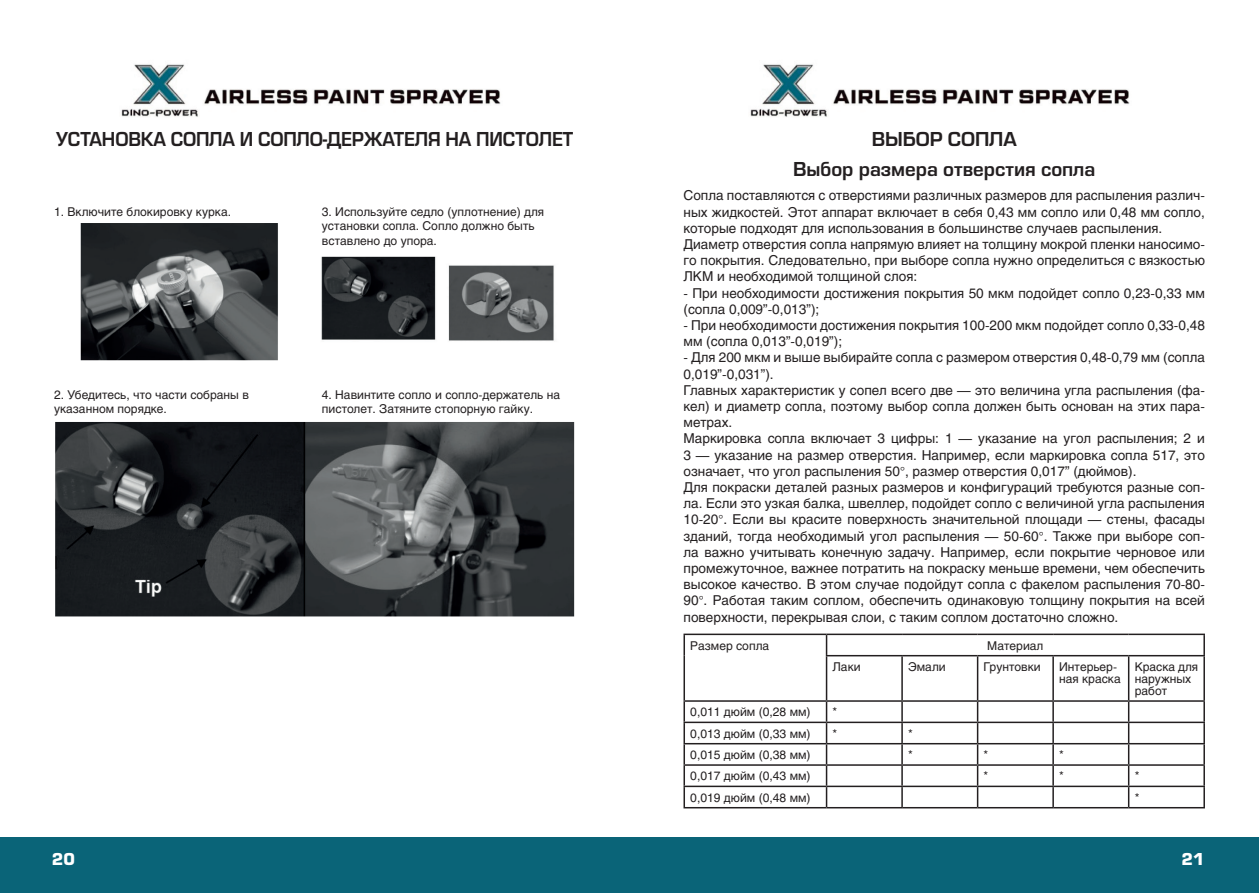
<style>
.page{position:relative;width:1259px;height:893px;background:#fff}
.page>*{position:absolute;margin:0;border:0;box-sizing:border-box;transform-origin:0 0}
.podzagol{font:700 21px "Eurostile";color:#231f20;scale:.94 1}
.podzagol-2{font:700 21px "Eurostile";color:#231f20}
.t1{font:900 18px "Eurostile";color:#fff}
.body10{font:13.5px/16.2px "Helios C";color:#231f20;text-align:justify}
.Podp8{font:12px/14.4px "Helios C";color:#231f20}
.s1{font-family:"Eurostile"}
</style>
<div class="page">
<div style="left:0;top:838px;width:1259px;height:55px;background:#0a6478"></div>
<img style="left:121px;top:64px;width:380px;height:53px">
<img style="left:55px;top:223px;width:520px;height:394px">
<img style="left:750px;top:64px;width:380px;height:53px">
<hr style="left:683px;top:634px;width:143px;height:1px;background:#231f20">
<hr style="left:683px;top:635px;width:2px;height:21px;background:#231f20">
<hr style="left:826px;top:634px;width:76px;height:1px;background:#231f20">
<svg style="left:826px;top:635px;width:1px;height:20px"></svg>
<hr style="left:902px;top:634px;width:75px;height:1px;background:#231f20">
<hr style="left:977px;top:634px;width:76px;height:1px;background:#231f20">
<hr style="left:1053px;top:634px;width:75px;height:1px;background:#231f20">
<hr style="left:1128px;top:634px;width:77px;height:1px;background:#231f20">
<hr style="left:1203px;top:635px;width:2px;height:20px;background:#231f20">
<hr style="left:683px;top:656px;width:2px;height:44px;background:#231f20">
<hr style="left:826px;top:655px;width:76px;height:1px;background:#231f20">
<hr style="left:826px;top:656px;width:1px;height:44px;background:#231f20">
<hr style="left:902px;top:655px;width:75px;height:1px;background:#231f20">
<hr style="left:901px;top:656px;width:2px;height:44px;background:#231f20">
<hr style="left:977px;top:655px;width:76px;height:1px;background:#231f20">
<hr style="left:977px;top:656px;width:1px;height:44px;background:#231f20">
<hr style="left:1053px;top:655px;width:75px;height:1px;background:#231f20">
<hr style="left:1052px;top:656px;width:2px;height:44px;background:#231f20">
<hr style="left:1128px;top:655px;width:77px;height:1px;background:#231f20">
<hr style="left:1128px;top:656px;width:1px;height:44px;background:#231f20">
<hr style="left:1203px;top:656px;width:2px;height:44px;background:#231f20">
<hr style="left:683px;top:700px;width:143px;height:2px;background:#231f20">
<hr style="left:683px;top:702px;width:2px;height:20px;background:#231f20">
<hr style="left:826px;top:700px;width:76px;height:2px;background:#231f20">
<hr style="left:902px;top:700px;width:75px;height:2px;background:#231f20">
<hr style="left:901px;top:702px;width:2px;height:20px;background:#231f20">
<hr style="left:977px;top:700px;width:76px;height:2px;background:#231f20">
<hr style="left:1053px;top:700px;width:75px;height:2px;background:#231f20">
<hr style="left:1052px;top:702px;width:2px;height:20px;background:#231f20">
<hr style="left:1128px;top:700px;width:77px;height:2px;background:#231f20">
<hr style="left:1203px;top:702px;width:2px;height:20px;background:#231f20">
<hr style="left:683px;top:722px;width:143px;height:1px;background:#231f20">
<hr style="left:683px;top:723px;width:2px;height:20px;background:#231f20">
<hr style="left:826px;top:722px;width:76px;height:1px;background:#231f20">
<hr style="left:902px;top:722px;width:75px;height:1px;background:#231f20">
<hr style="left:901px;top:723px;width:2px;height:20px;background:#231f20">
<hr style="left:977px;top:722px;width:76px;height:1px;background:#231f20">
<hr style="left:1053px;top:722px;width:75px;height:1px;background:#231f20">
<hr style="left:1052px;top:723px;width:2px;height:20px;background:#231f20">
<hr style="left:1128px;top:722px;width:77px;height:1px;background:#231f20">
<hr style="left:1203px;top:723px;width:2px;height:20px;background:#231f20">
<hr style="left:683px;top:743px;width:143px;height:1px;background:#231f20">
<hr style="left:683px;top:744px;width:2px;height:20px;background:#231f20">
<hr style="left:826px;top:743px;width:76px;height:1px;background:#231f20">
<hr style="left:902px;top:743px;width:75px;height:1px;background:#231f20">
<hr style="left:901px;top:744px;width:2px;height:20px;background:#231f20">
<hr style="left:977px;top:743px;width:76px;height:1px;background:#231f20">
<hr style="left:1053px;top:743px;width:75px;height:1px;background:#231f20">
<hr style="left:1052px;top:744px;width:2px;height:20px;background:#231f20">
<hr style="left:1128px;top:743px;width:77px;height:1px;background:#231f20">
<hr style="left:1203px;top:744px;width:2px;height:20px;background:#231f20">
<hr style="left:683px;top:764px;width:143px;height:2px;background:#231f20">
<hr style="left:683px;top:766px;width:2px;height:20px;background:#231f20">
<hr style="left:826px;top:764px;width:76px;height:2px;background:#231f20">
<hr style="left:902px;top:764px;width:75px;height:2px;background:#231f20">
<hr style="left:901px;top:766px;width:2px;height:20px;background:#231f20">
<hr style="left:977px;top:764px;width:76px;height:2px;background:#231f20">
<hr style="left:1053px;top:764px;width:75px;height:2px;background:#231f20">
<hr style="left:1052px;top:766px;width:2px;height:20px;background:#231f20">
<hr style="left:1128px;top:764px;width:77px;height:2px;background:#231f20">
<hr style="left:1203px;top:766px;width:2px;height:20px;background:#231f20">
<hr style="left:683px;top:786px;width:143px;height:1px;background:#231f20">
<hr style="left:683px;top:787px;width:2px;height:20px;background:#231f20">
<hr style="left:826px;top:786px;width:76px;height:1px;background:#231f20">
<svg style="left:826px;top:702px;width:1px;height:105px"></svg>
<hr style="left:902px;top:786px;width:75px;height:1px;background:#231f20">
<hr style="left:901px;top:787px;width:2px;height:20px;background:#231f20">
<hr style="left:977px;top:786px;width:76px;height:1px;background:#231f20">
<svg style="left:977px;top:702px;width:1px;height:105px"></svg>
<hr style="left:1053px;top:786px;width:75px;height:1px;background:#231f20">
<hr style="left:1052px;top:787px;width:2px;height:20px;background:#231f20">
<hr style="left:1128px;top:786px;width:77px;height:1px;background:#231f20">
<svg style="left:1128px;top:702px;width:1px;height:105px"></svg>
<hr style="left:1203px;top:787px;width:2px;height:20px;background:#231f20">
<hr style="left:683px;top:807px;width:143px;height:1px;background:#231f20">
<hr style="left:826px;top:807px;width:76px;height:1px;background:#231f20">
<hr style="left:902px;top:807px;width:75px;height:1px;background:#231f20">
<hr style="left:977px;top:807px;width:76px;height:1px;background:#231f20">
<hr style="left:1053px;top:807px;width:75px;height:1px;background:#231f20">
<hr style="left:1128px;top:807px;width:77px;height:1px;background:#231f20">
<p class="podzagol" style="left:56px;top:127px;width:551px">УСТАНОВКА СОПЛА И СОПЛО-ДЕРЖАТЕЛЯ НА ПИСТОЛЕТ</p>
<p class="Podp8" style="left:54px;top:204px;width:179px">1. Включите блокировку курка.</p>
<p class="Podp8" style="left:322px;top:204px;width:224px">3. Используйте седло (уплотнение) для установки сопла. Сопло должно быть вставлено до упора.</p>
<p class="Podp8" style="left:54px;top:387px;width:196px">2. Убедитесь, что части собраны в указанном порядке.</p>
<p class="Podp8" style="left:322px;top:387px;width:240px">4. Навинтите сопло и сопло-держатель на пистолет. Затяните стопорную гайку.</p>
<p class="podzagol-2" style="left:871px;top:127px;width:146px">ВЫБОР СОПЛА</p>
<p class="podzagol-2" style="left:793px;top:157px;width:304px">Выбор размера отверстия сопла</p>
<p class="body10" style="left:683px;top:187px;width:523px">Сопла поставляются с отверстиями различных размеров для распыления различ&shy;ных жидкостей. Этот аппарат включает в себя 0,43 мм сопло или 0,48 мм сопло, которые подходят для использования в большинстве случаев распыления.</p>
<p class="body10" style="left:683px;top:236px;width:523px">Диаметр отверстия сопла напрямую влияет на толщину мокрой пленки наносимо&shy;го покрытия. Следовательно, при выборе сопла нужно определиться с вязкостью ЛКМ и необходимой толщиной слоя:</p>
<p class="body10" style="left:683px;top:284px;width:523px">- При необходимости достижения покрытия 50 мкм подойдет сопло 0,23-0,33 мм (сопла 0,009”-0,013”);</p>
<p class="body10" style="left:683px;top:317px;width:523px">- При необходимости достижения покрытия 100-200 мкм подойдет сопло 0,33-0,48 мм (сопла 0,013”-0,019”);</p>
<p class="body10" style="left:683px;top:349px;width:523px">- Для 200 мкм и выше выбирайте сопла с размером отверстия 0,48-0,79 мм (сопла<br>0,019”-0,031”).</p>
<p class="body10" style="left:683px;top:382px;width:523px">Главных характеристик у сопел всего две — это величина угла распыления (фа&shy;кел) и диаметр сопла, поэтому выбор сопла должен быть основан на этих пара&shy;метрах.</p>
<p class="body10" style="left:683px;top:430px;width:523px">Маркировка сопла включает 3 цифры: 1 — указание на угол распыления; 2 и 3 — указание на размер отверстия. Например, если маркировка сопла 517, это означает, что угол распыления 50<span class="s1">°</span>, размер отверстия 0,017” (дюймов).</p>
<p class="body10" style="left:683px;top:479px;width:523px">Для покраски деталей разных размеров и конфигураций требуются разные соп&shy;ла. Если это узкая балка, швеллер, подойдет сопло с величиной угла распыления 10-20<span class="s1">°</span>. Если вы красите поверхность значительной площади — стены, фасады зданий, тогда необходимый угол распыления — 50-60<span class="s1">°</span>. Также при выборе соп&shy;ла важно учитывать конечную задачу. Например, если покрытие черновое или промежуточное, важнее потратить на покраску меньше времени, чем обеспечить высокое качество. В этом случае подойдут сопла с факелом распыления 70-80- 90<span class="s1">°</span>. Работая таким соплом, обеспечить одинаковую толщину покрытия на всей поверхности, перекрывая слои, с таким соплом достаточно сложно.</p>
<p class="Podp8" style="left:690px;top:638px;width:80px">Размер сопла</p>
<p class="Podp8" style="left:987px;top:638px;width:58px">Материал</p>
<p class="Podp8" style="left:832px;top:659px;width:30px">Лаки</p>
<p class="Podp8" style="left:908px;top:659px;width:39px">Эмали</p>
<p class="Podp8" style="left:983px;top:659px;width:59px">Грунтовки</p>
<p class="Podp8" style="left:1059px;top:661px;width:63px;line-height:12px">Интерьер&shy;ная краска</p>
<p class="Podp8" style="left:1134px;top:661px;width:65px;line-height:12px">Краска для наружных работ</p>
<p class="Podp8" style="left:690px;top:705px;width:122px">0,011 дюйм (0,28 мм)</p>
<p class="Podp8" style="left:832px;top:705px;width:6px">*</p>
<p class="Podp8" style="left:690px;top:726px;width:122px">0,013 дюйм (0,33 мм)</p>
<p class="Podp8" style="left:832px;top:726px;width:6px">*</p>
<p class="Podp8" style="left:908px;top:726px;width:6px">*</p>
<p class="Podp8" style="left:690px;top:747px;width:122px">0,015 дюйм (0,38 мм)</p>
<p class="Podp8" style="left:908px;top:747px;width:6px">*</p>
<p class="Podp8" style="left:983px;top:747px;width:6px">*</p>
<p class="Podp8" style="left:1059px;top:747px;width:6px">*</p>
<p class="Podp8" style="left:690px;top:769px;width:122px">0,017 дюйм (0,43 мм)</p>
<p class="Podp8" style="left:983px;top:769px;width:6px">*</p>
<p class="Podp8" style="left:1059px;top:769px;width:6px">*</p>
<p class="Podp8" style="left:1134px;top:769px;width:6px">*</p>
<p class="Podp8" style="left:690px;top:790px;width:122px">0,019 дюйм (0,48 мм)</p>
<p class="Podp8" style="left:1134px;top:790px;width:6px">*</p>
<h2 class="t1" style="left:52px;top:849px;width:25px">20</h2>
<h2 class="t1" style="left:1181px;top:849px;width:25px">21</h2>
</div>
